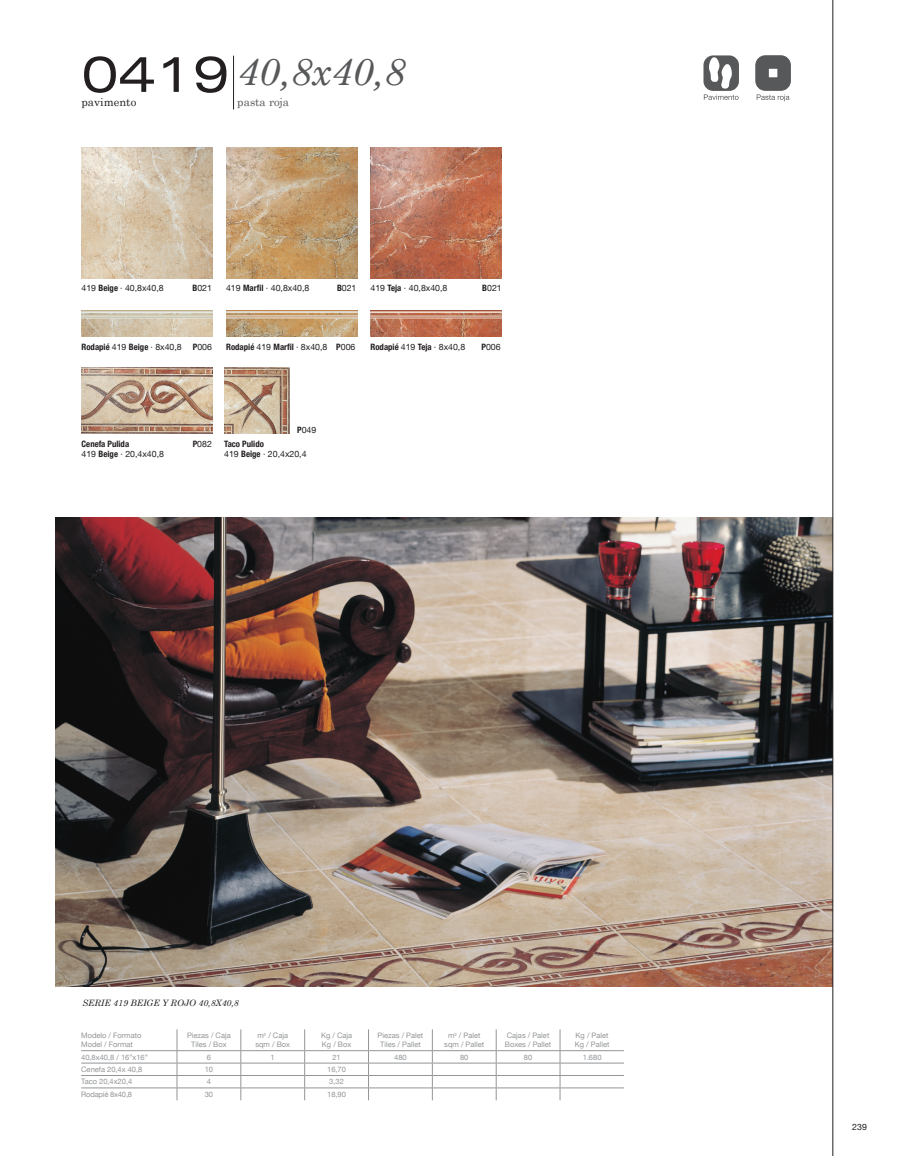
<style>
.page{position:relative;width:908px;height:1156px;background:#fff}
.page>*{position:absolute;margin:0;border:0;box-sizing:border-box;transform-origin:0 0}
.t1{font:expanded 50px "Univers LT Std";color:#231f20}
.t2{font:italic 38.12px "Century Schoolbook";color:#57585a}
.t3{font:11.25px "Century Schoolbook";color:#231f20}
.t4{font:11.25px "Century Schoolbook";color:#57585a}
.t5{font:700 condensed 8.75px/10.5px "Helvetica Neue LT Com";color:#231f20}
.t6{font:8.75px "Helvetica Neue LT Com";color:#231f20}
.t7{font:italic 8.75px "Century Schoolbook";color:#231f20}
.t8{font:7.5px/9px "Helvetica Neue";color:#939598}
.t9{font:7.5px "Helvetica Neue";letter-spacing:-.02em;color:#939598}
.s1{font-weight:700;font-stretch:condensed}
.s2{font-weight:400;font-stretch:normal}
</style>
<div class="page">
<img style="left:56px;top:517px;width:776px;height:469px">
<hr style="left:233px;top:56px;width:1px;height:53px;background:#231f20">
<div style="left:703px;top:55px;width:35px;height:36px;background:#57585a;border-radius:10px"></div>
<svg style="left:703px;top:57px;width:35px;height:43px"></svg>
<div style="left:755px;top:56px;width:35px;height:34px;background:#57585a;border-radius:9px"></div>
<div style="left:755px;top:55px;width:35px;height:36px;border:1px solid #57585a;border-radius:9px"></div>
<div style="left:767px;top:68px;width:11px;height:10px;background:#fff;border:1px solid #57585a"></div>
<svg style="left:756px;top:94px;width:33px;height:7px"></svg>
<img style="left:81px;top:148px;width:132px;height:131px">
<img style="left:370px;top:310px;width:131px;height:26px">
<img style="left:370px;top:148px;width:131px;height:131px">
<img style="left:226px;top:148px;width:131px;height:131px">
<img style="left:81px;top:310px;width:132px;height:26px">
<img style="left:226px;top:310px;width:131px;height:26px">
<img style="left:81px;top:367px;width:132px;height:66px">
<img style="left:224px;top:367px;width:65px;height:66px">
<hr style="left:832px;top:0;width:1px;height:1155px;background:#231f20">
<hr style="left:81px;top:1050px;width:96px;height:1px;background:#939598">
<hr style="left:177px;top:1050px;width:64px;height:1px;background:#939598">
<hr style="left:241px;top:1050px;width:63px;height:1px;background:#939598">
<hr style="left:304px;top:1050px;width:64px;height:1px;background:#939598">
<hr style="left:368px;top:1050px;width:64px;height:1px;background:#939598">
<hr style="left:432px;top:1050px;width:64px;height:1px;background:#939598">
<hr style="left:496px;top:1050px;width:63px;height:1px;background:#939598">
<hr style="left:559px;top:1050px;width:64px;height:1px;background:#939598">
<hr style="left:81px;top:1062px;width:96px;height:1px;background:#939598">
<hr style="left:177px;top:1062px;width:64px;height:1px;background:#939598">
<hr style="left:241px;top:1062px;width:63px;height:1px;background:#939598">
<hr style="left:304px;top:1062px;width:64px;height:1px;background:#939598">
<hr style="left:368px;top:1062px;width:64px;height:1px;background:#939598">
<hr style="left:432px;top:1062px;width:64px;height:1px;background:#939598">
<hr style="left:496px;top:1062px;width:63px;height:1px;background:#939598">
<hr style="left:559px;top:1062px;width:64px;height:1px;background:#939598">
<hr style="left:81px;top:1074px;width:96px;height:1px;background:#939598">
<hr style="left:177px;top:1074px;width:64px;height:1px;background:#939598">
<hr style="left:241px;top:1074px;width:63px;height:1px;background:#939598">
<hr style="left:304px;top:1074px;width:64px;height:1px;background:#939598">
<hr style="left:368px;top:1074px;width:64px;height:1px;background:#939598">
<hr style="left:432px;top:1074px;width:64px;height:1px;background:#939598">
<hr style="left:496px;top:1074px;width:63px;height:1px;background:#939598">
<hr style="left:559px;top:1074px;width:64px;height:1px;background:#939598">
<hr style="left:81px;top:1087px;width:96px;height:1px;background:#939598">
<hr style="left:177px;top:1087px;width:64px;height:1px;background:#939598">
<hr style="left:241px;top:1087px;width:63px;height:1px;background:#939598">
<hr style="left:304px;top:1087px;width:64px;height:1px;background:#939598">
<hr style="left:368px;top:1087px;width:64px;height:1px;background:#939598">
<hr style="left:432px;top:1087px;width:64px;height:1px;background:#939598">
<hr style="left:496px;top:1087px;width:63px;height:1px;background:#939598">
<hr style="left:559px;top:1087px;width:64px;height:1px;background:#939598">
<svg style="left:176px;top:1029px;width:1px;height:70px"></svg>
<svg style="left:240px;top:1029px;width:1px;height:70px"></svg>
<svg style="left:304px;top:1029px;width:1px;height:70px"></svg>
<svg style="left:368px;top:1029px;width:1px;height:70px"></svg>
<svg style="left:432px;top:1029px;width:1px;height:70px"></svg>
<svg style="left:495px;top:1029px;width:1px;height:70px"></svg>
<svg style="left:559px;top:1029px;width:1px;height:70px"></svg>
<p class="t1" style="left:81px;top:45px;width:150px">0419</p>
<p class="t3" style="left:81px;top:95px;width:56px">pavimento</p>
<p class="t4" style="left:237px;top:95px;width:53px">pasta roja</p>
<p class="t2" style="left:237px;top:48px;width:169px">40,8x40,8</p>
<p class="t6" style="left:81px;top:282px;width:84px">419 <span class="s1">Beige</span> · 40,8x40,8</p>
<p class="t6" style="left:226px;top:282px;width:85px">419 <span class="s1">Marfil</span> · 40,8x40,8</p>
<p class="t6" style="left:370px;top:282px;width:78px">419 <span class="s1">Teja</span> · 40,8x40,8</p>
<p class="t6" style="left:192px;top:282px;width:21px"><span class="s1">B</span>021</p>
<p class="t6" style="left:337px;top:282px;width:21px"><span class="s1">B</span>021</p>
<p class="t6" style="left:482px;top:282px;width:21px"><span class="s1">B</span>021</p>
<p class="t5" style="left:81px;top:341px;width:102px">Rodapié <span class="s2">419</span> Beige <span class="s2">· 8x40,8</span></p>
<p class="t5" style="left:226px;top:341px;width:103px">Rodapié <span class="s2">419</span> Marfil <span class="s2">· 8x40,8</span></p>
<p class="t5" style="left:370px;top:341px;width:96px">Rodapié <span class="s2">419</span> Teja <span class="s2">· 8x40,8</span></p>
<p class="t6" style="left:193px;top:341px;width:21px"><span class="s1">P</span>006</p>
<p class="t6" style="left:336px;top:341px;width:21px"><span class="s1">P</span>006</p>
<p class="t6" style="left:481px;top:341px;width:21px"><span class="s1">P</span>006</p>
<p class="t6" style="left:297px;top:425px;width:21px"><span class="s1">P</span>049</p>
<p class="t5" style="left:81px;top:438px;width:84px">Cenefa Pulida<br><span class="s2">419</span> Beige <span class="s2">· 20,4x40,8</span></p>
<p class="t5" style="left:224px;top:438px;width:84px">Taco Pulido<br><span class="s2">419</span> Beige <span class="s2">· 20,4x20,4</span></p>
<p class="t6" style="left:193px;top:438px;width:21px"><span class="s1">P</span>082</p>
<p class="t7" style="left:82px;top:996px;width:158px">SERIE 419 BEIGE Y ROJO 40,8x40,8</p>
<p class="t8" style="left:81px;top:1030px;width:62px">Modelo / Formato<br>Model / Format</p>
<p class="t8" style="left:187px;top:1030px;width:45px;text-align:center">Piezas / Caja<br>Tiles / Box</p>
<p class="t8" style="left:255px;top:1030px;width:36px">m<sup>2</sup> / Caja sqm / Box</p>
<p class="t8" style="left:321px;top:1030px;width:33px">Kg / Caja<br>Kg / Box</p>
<p class="t8" style="left:377px;top:1030px;width:47px;text-align:center">Piezas / Palet<br>Tiles / Pallet</p>
<p class="t8" style="left:444px;top:1030px;width:41px;text-align:center">m<sup>2</sup> / Palet sqm / Pallet</p>
<p class="t8" style="left:504px;top:1030px;width:48px">Cajas / Palet<br>Boxes / Pallet</p>
<p class="t8" style="left:574px;top:1030px;width:36px">Kg / Palet<br>Kg / Pallet</p>
<p class="t8" style="left:81px;top:1051px;width:68px">40,8x40,8 / 16”x16”</p>
<p class="t8" style="left:207px;top:1051px;width:6px">6</p>
<p class="t8" style="left:270px;top:1051px;width:6px">1</p>
<p class="t8" style="left:332px;top:1051px;width:10px">21</p>
<p class="t8" style="left:394px;top:1051px;width:14px">480</p>
<p class="t8" style="left:460px;top:1051px;width:10px">80</p>
<p class="t8" style="left:523px;top:1051px;width:10px">80</p>
<p class="t8" style="left:582px;top:1051px;width:20px">1.680</p>
<p class="t8" style="left:81px;top:1064px;width:63px">Cenefa 20,4x 40,8</p>
<p class="t8" style="left:205px;top:1064px;width:10px">10</p>
<p class="t8" style="left:327px;top:1064px;width:20px">16,70</p>
<p class="t8" style="left:81px;top:1076px;width:52px">Taco 20,4x20,4</p>
<p class="t8" style="left:207px;top:1076px;width:6px">4</p>
<p class="t8" style="left:329px;top:1076px;width:16px">3,32</p>
<p class="t9" style="left:81px;top:1089px;width:52px">Rodapié 8x40,8</p>
<p class="t8" style="left:205px;top:1089px;width:10px">30</p>
<p class="t8" style="left:327px;top:1089px;width:20px">18,90</p>
<p class="t6" style="left:851px;top:1121px;width:16px">239</p>
</div>
